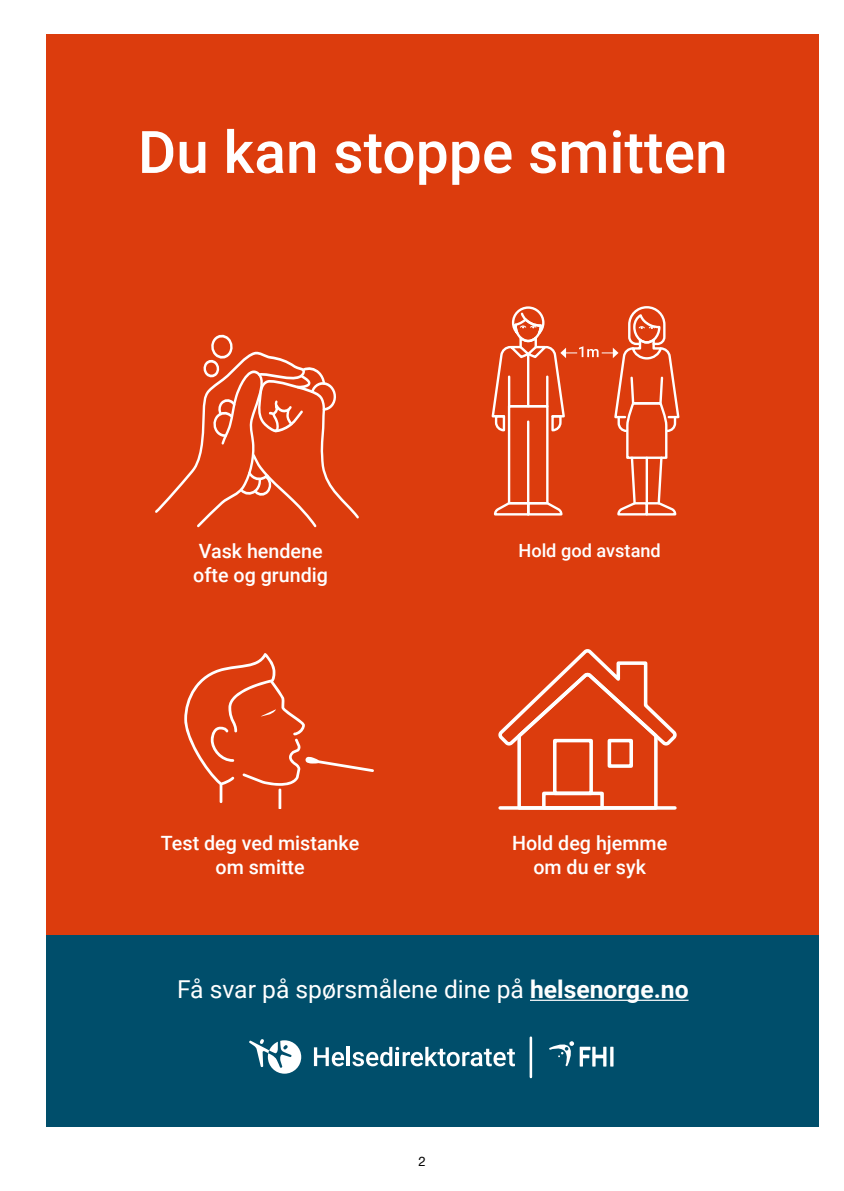
<style>
.page{position:relative;width:844px;height:1191px;background:#fff}
.page>*{position:absolute;margin:0;border:0;box-sizing:border-box;transform-origin:0 0}
.t1{font:500 58.62px "Roboto";color:#fff}
.t2{font:24.68px "Roboto";color:#fff}
.t3{font:500 19.6px/23.6px "Roboto";color:#fff;text-align:center}
.t4{font:500 18.2px "Roboto";color:#fff}
.t5{font:13.12px "Helvetica Neue";color:#000}
.s1{font-weight:700}
</style>
<div class="page">
<div style="left:46px;top:34px;width:773px;height:1092px;background:#dc3c0d"></div>
<div style="left:46px;top:934px;width:773px;height:192px;background:#004e6b"></div>
<hr style="left:530px;top:999px;width:158px;height:2px;background:#fff">
<svg style="left:549px;top:1041px;width:57px;height:25px"></svg>
<hr style="left:610px;top:1046px;width:3px;height:20px;background:#fff">
<hr style="left:529px;top:1037px;width:3px;height:40px;background:#fff">
<svg style="left:249px;top:1039px;width:52px;height:34px"></svg>
<svg style="left:314px;top:1047px;width:30px;height:19px"></svg>
<hr style="left:346px;top:1046px;width:3px;height:20px;background:#fff">
<svg style="left:352px;top:1046px;width:163px;height:20px"></svg>
<hr style="left:278px;top:788px;width:3px;height:21px;background:#fff">
<svg style="left:184px;top:653px;width:190px;height:150px"></svg>
<svg style="left:155px;top:334px;width:204px;height:194px"></svg>
<svg style="left:491px;top:306px;width:188px;height:209px"></svg>
<svg style="left:498px;top:649px;width:179px;height:161px"></svg>
<div style="left:542px;top:791px;width:61px;height:18px;border:4px solid #fff"></div>
<h1 class="t1" style="left:138px;top:111px;width:591px">Du kan stoppe smitten</h1>
<p class="t3" style="left:193px;top:538px;width:136px;text-align:left">Vask hendene ofte og grundig</p>
<p class="t4" style="left:518px;top:537px;width:144px">Hold god avstand</p>
<p class="t3" style="left:161px;top:830px;width:200px">Test deg ved mistanke om smitte</p>
<p class="t3" style="left:512px;top:830px;width:157px">Hold deg hjemme om du er syk</p>
<p class="t2" style="left:177px;top:972px;width:513px">Få svar på spørsmålene dine på <span class="s1">helsenorge.no</span></p>
<p class="t5" style="left:418px;top:1153px;width:9px">2</p>
</div>
